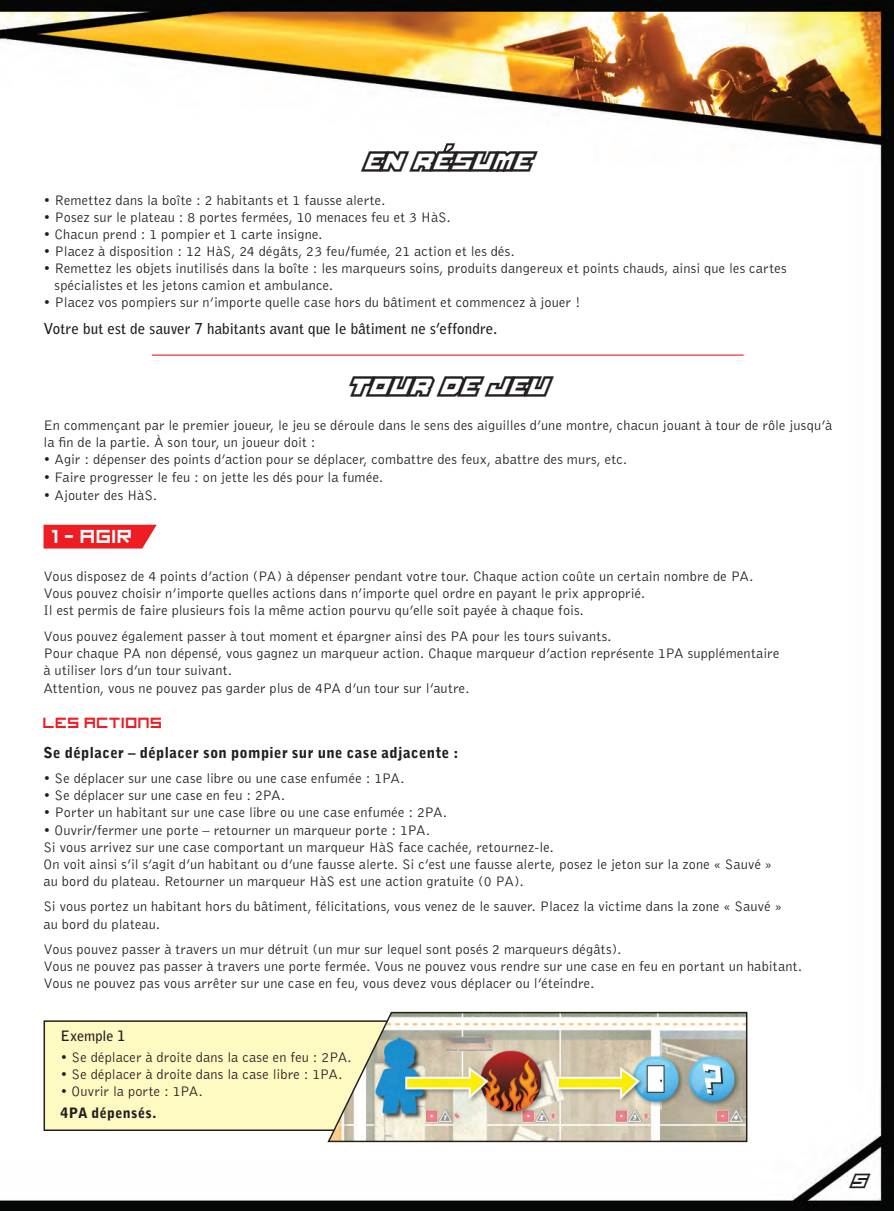
<style>
.page{position:relative;width:894px;height:1211px;background:#fff}
.page>*{position:absolute;margin:0;border:0;box-sizing:border-box;transform-origin:0 0}
.t1{font:21px "Full Pack 2025";color:#231f20}
.t2{font:21px "imagine font";color:#fff}
.t3{font:16.5px "imagine font";color:#ee1d23}
.t4{font:700 15px "Bell Gothic";letter-spacing:.005em;color:#231f20}
.t5{font:900 15px "Bell Gothic";letter-spacing:.025em;color:#231f20}
.t6{font:15px "Full Pack 2025";color:#231f20}
.t7{font:300 14.25px/17.1px "Bell Gothic";letter-spacing:.01em;color:#231f20}
.t8{font:900 14.25px "Bell Gothic";letter-spacing:.025em;color:#231f20}
.t9{font:700 14.25px "Bell Gothic";color:#231f20}
</style>
<div class="page">
<img style="left:0;top:0;width:893px;height:1210px">
<svg style="left:43px;top:524px;width:114px;height:24px;background:#ef3238"></svg>
<hr style="left:152px;top:354px;width:591px;height:1px;background:#ee1d23">
<div style="left:43px;top:1019px;width:283px;height:112px;background:#fffac1"></div>
<img style="left:326px;top:1010px;width:422px;height:132px">
<svg style="left:442px;top:143px;width:13px;height:10px"></svg>
<h1 class="t1" style="left:364px;top:151px;width:169px">EN RESUME</h1>
<p class="t7" style="left:43px;top:192px;width:343px">• Remettez dans la boîte : 2 habitants et 1 fausse alerte.</p>
<p class="t7" style="left:43px;top:209px;width:408px">• Posez sur le plateau : 8 portes fermées, 10 menaces feu et 3 HàS.</p>
<p class="t7" style="left:43px;top:226px;width:280px">• Chacun prend : 1 pompier et 1 carte insigne.</p>
<p class="t7" style="left:43px;top:243px;width:472px">• Placez à disposition : 12 HàS, 24 dégâts, 23 feu/fumée, 21 action et les dés.</p>
<p class="t7" style="left:55px;top:260px;width:733px;text-indent:-11px">• Remettez les objets inutilisés dans la boîte : les marqueurs soins, produits dangereux et points chauds, ainsi que les cartes spécialistes et les jetons camion et ambulance.</p>
<p class="t7" style="left:43px;top:294px;width:538px">• Placez vos pompiers sur n’importe quelle case hors du bâtiment et commencez à jouer !</p>
<p class="t4" style="left:43px;top:319px;width:455px">Votre but est de sauver 7 habitants avant que le bâtiment ne s’effondre.</p>
<h1 class="t1" style="left:348px;top:376px;width:201px">TOUR DE JEU</h1>
<p class="t7" style="left:43px;top:417px;width:790px">En commençant par le premier joueur, le jeu se déroule dans le sens des aiguilles d’une montre, chacun jouant à tour de rôle jusqu’à la fin de la partie. À son tour, un joueur doit :</p>
<p class="t7" style="left:43px;top:451px;width:585px">• Agir : dépenser des points d’action pour se déplacer, combattre des feux, abattre des murs, etc.</p>
<p class="t7" style="left:43px;top:468px;width:341px">• Faire progresser le feu : on jette les dés pour la fumée.</p>
<p class="t7" style="left:43px;top:486px;width:115px">• Ajouter des HàS.</p>
<h1 class="t2" style="left:52px;top:529px;width:83px">1 - AGIR</h1>
<p class="t7" style="left:43px;top:568px;width:711px">Vous disposez de 4 points d’action (PA) à dépenser pendant votre tour. Chaque action coûte un certain nombre de PA.<br>Vous pouvez choisir n’importe quelles actions dans n’importe quel ordre en payant le prix approprié.<br>Il est permis de faire plusieurs fois la même action pourvu qu’elle soit payée à chaque fois.</p>
<p class="t7" style="left:43px;top:628px;width:737px">Vous pouvez également passer à tout moment et épargner ainsi des PA pour les tours suivants.<br>Pour chaque PA non dépensé, vous gagnez un marqueur action. Chaque marqueur d’action représente 1PA supplémentaire à utiliser lors d’un tour suivant.<br>Attention, vous ne pouvez pas garder plus de 4PA d’un tour sur l’autre.</p>
<p class="t3" style="left:43px;top:717px;width:121px">LES ACTIONS</p>
<p class="t5" style="left:43px;top:743px;width:416px">Se déplacer – déplacer son pompier sur une case adjacente :</p>
<p class="t7" style="left:43px;top:770px;width:362px">• Se déplacer sur une case libre ou une case enfumée : 1PA.</p>
<p class="t7" style="left:43px;top:787px;width:243px">• Se déplacer sur une case en feu : 2PA.</p>
<p class="t7" style="left:43px;top:804px;width:405px">• Porter un habitant sur une case libre ou une case enfumée : 2PA.</p>
<p class="t7" style="left:43px;top:821px;width:729px">• Ouvrir/fermer une porte – retourner un marqueur porte : 1PA.<br>Si vous arrivez sur une case comportant un marqueur HàS face cachée, retournez-le.<br>On voit ainsi s’il s’agit d’un habitant ou d’une fausse alerte. Si c’est une fausse alerte, posez le jeton sur la zone « Sauvé » au bord du plateau. Retourner un marqueur HàS est une action gratuite (0 PA).</p>
<p class="t7" style="left:43px;top:898px;width:739px">Si vous portez un habitant hors du bâtiment, félicitations, vous venez de le sauver. Placez la victime dans la zone « Sauvé » au bord du plateau.</p>
<p class="t7" style="left:43px;top:941px;width:759px">Vous pouvez passer à travers un mur détruit (un mur sur lequel sont posés 2 marqueurs dégâts).<br>Vous ne pouvez pas passer à travers une porte fermée. Vous ne pouvez vous rendre sur une case en feu en portant un habitant.<br>Vous ne pouvez pas vous arrêter sur une case en feu, vous devez vous déplacer ou l’éteindre.</p>
<p class="t9" style="left:61px;top:1026px;width:66px">Exemple 1</p>
<p class="t7" style="left:61px;top:1048px;width:292px">• Se déplacer à droite dans la case en feu : 2PA.</p>
<p class="t7" style="left:61px;top:1065px;width:283px">• Se déplacer à droite dans la case libre : 1PA.</p>
<p class="t7" style="left:61px;top:1083px;width:144px">• Ouvrir la porte : 1PA.</p>
<p class="t8" style="left:61px;top:1104px;width:97px">4PA dépensés.</p>
<p class="t6" style="left:851px;top:1173px;width:16px">5</p>
</div>
